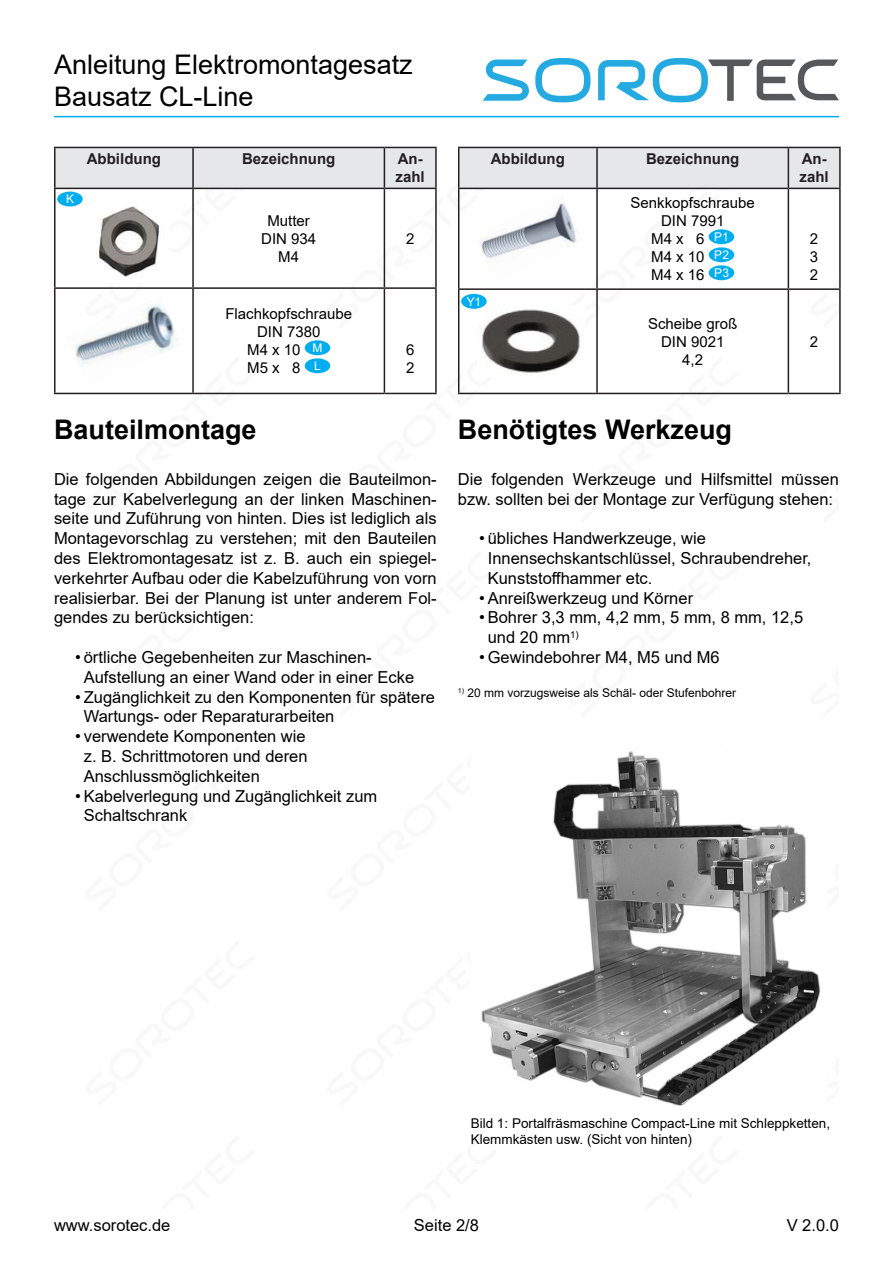
<style>
.page{position:relative;width:893px;height:1263px;background:#fff}
.page>*{position:absolute;margin:0;border:0;box-sizing:border-box;transform-origin:0 0}
.t1{font:27px/32.4px "Arial";color:#000}
.Überschrift_1{font:700 27px "Arial";color:#000}
.Text{font:16.5px/19.8px "Arial";color:#000}
.Tabellentext{font:15px/18px "Arial";color:#000;text-align:center}
.Tabellenkopf_Schwarz{font:700 15px/18px "Arial";color:#231f20}
.Bildtext{font:13.5px/16.2px "Arial";color:#000}
.Fußnote{font:12px "Arial";color:#000}
.Kreisnummer{font:12px "Arial";letter-spacing:.005em;color:#fff}
</style>
<div class="page">
<img style="left:54px;top:183px;width:785px;height:212px">
<svg style="left:598px;top:58px;width:241px;height:44px"></svg>
<svg style="left:483px;top:58px;width:108px;height:44px"></svg>
<hr style="left:54px;top:116px;width:785px;height:1px;background:#00aeef">
<div style="left:56px;top:148px;width:379px;height:40px;background:#e6e7e9"></div>
<hr style="left:54px;top:147px;width:139px;height:1px;background:#231f20">
<hr style="left:54px;top:148px;width:2px;height:40px;background:#231f20">
<hr style="left:193px;top:147px;width:191px;height:1px;background:#231f20">
<hr style="left:192px;top:148px;width:2px;height:40px;background:#231f20">
<hr style="left:384px;top:147px;width:53px;height:1px;background:#231f20">
<hr style="left:384px;top:148px;width:1px;height:40px;background:#231f20">
<hr style="left:435px;top:148px;width:2px;height:40px;background:#231f20">
<hr style="left:54px;top:188px;width:139px;height:1px;background:#231f20">
<hr style="left:54px;top:189px;width:2px;height:98px;background:#231f20">
<hr style="left:193px;top:188px;width:191px;height:1px;background:#231f20">
<hr style="left:192px;top:189px;width:2px;height:98px;background:#231f20">
<hr style="left:384px;top:188px;width:53px;height:1px;background:#231f20">
<hr style="left:384px;top:189px;width:1px;height:98px;background:#231f20">
<hr style="left:435px;top:189px;width:2px;height:98px;background:#231f20">
<hr style="left:54px;top:287px;width:139px;height:2px;background:#231f20">
<hr style="left:54px;top:289px;width:2px;height:104px;background:#231f20">
<hr style="left:193px;top:287px;width:191px;height:2px;background:#231f20">
<hr style="left:192px;top:289px;width:2px;height:104px;background:#231f20">
<hr style="left:384px;top:287px;width:53px;height:2px;background:#231f20">
<hr style="left:384px;top:289px;width:1px;height:104px;background:#231f20">
<hr style="left:435px;top:289px;width:2px;height:104px;background:#231f20">
<hr style="left:54px;top:393px;width:139px;height:1px;background:#231f20">
<hr style="left:193px;top:393px;width:191px;height:1px;background:#231f20">
<hr style="left:384px;top:393px;width:53px;height:1px;background:#231f20">
<img style="left:84px;top:195px;width:86px;height:88px">
<img style="left:66px;top:296px;width:116px;height:89px">
<div style="left:305px;top:340px;width:25px;height:15px;background:#00aeef;border-radius:50%"></div>
<div style="left:305px;top:358px;width:25px;height:15px;background:#00aeef;border-radius:50%"></div>
<div style="left:57px;top:192px;width:26px;height:14px;background:#00aeef;border-radius:50%"></div>
<div style="left:459px;top:148px;width:380px;height:40px;background:#e6e7e9"></div>
<hr style="left:458px;top:147px;width:139px;height:1px;background:#231f20">
<hr style="left:458px;top:148px;width:1px;height:40px;background:#231f20">
<hr style="left:597px;top:147px;width:191px;height:1px;background:#231f20">
<hr style="left:596px;top:148px;width:2px;height:40px;background:#231f20">
<hr style="left:788px;top:147px;width:53px;height:1px;background:#231f20">
<hr style="left:788px;top:148px;width:1px;height:40px;background:#231f20">
<hr style="left:839px;top:148px;width:2px;height:40px;background:#231f20">
<hr style="left:458px;top:188px;width:139px;height:1px;background:#231f20">
<hr style="left:458px;top:189px;width:1px;height:99px;background:#231f20">
<hr style="left:597px;top:188px;width:191px;height:1px;background:#231f20">
<hr style="left:596px;top:189px;width:2px;height:99px;background:#231f20">
<hr style="left:788px;top:188px;width:53px;height:1px;background:#231f20">
<hr style="left:788px;top:189px;width:1px;height:99px;background:#231f20">
<hr style="left:839px;top:189px;width:2px;height:99px;background:#231f20">
<hr style="left:458px;top:288px;width:139px;height:2px;background:#231f20">
<hr style="left:458px;top:290px;width:1px;height:103px;background:#231f20">
<hr style="left:597px;top:288px;width:191px;height:2px;background:#231f20">
<hr style="left:596px;top:290px;width:2px;height:103px;background:#231f20">
<hr style="left:788px;top:288px;width:53px;height:2px;background:#231f20">
<hr style="left:788px;top:290px;width:1px;height:103px;background:#231f20">
<hr style="left:839px;top:290px;width:2px;height:103px;background:#231f20">
<hr style="left:458px;top:393px;width:139px;height:1px;background:#231f20">
<hr style="left:597px;top:393px;width:191px;height:1px;background:#231f20">
<hr style="left:788px;top:393px;width:53px;height:1px;background:#231f20">
<img style="left:472px;top:196px;width:111px;height:86px">
<div style="left:709px;top:229px;width:25px;height:15px;background:#00aeef;border-radius:50%"></div>
<div style="left:709px;top:247px;width:25px;height:15px;background:#00aeef;border-radius:50%"></div>
<div style="left:709px;top:265px;width:25px;height:15px;background:#00aeef;border-radius:50%"></div>
<img style="left:478px;top:305px;width:106px;height:71px">
<div style="left:461px;top:294px;width:26px;height:15px;background:#00aeef;border-radius:50%"></div>
<img style="left:481px;top:751px;width:340px;height:355px">
<h1 class="t1" style="left:54px;top:48px;width:360px">Anleitung Elektromontagesatz<br>Bausatz CL-Line</h1>
<p class="Kreisnummer" style="left:66px;top:191px;width:10px">K</p>
<p class="Tabellenkopf_Schwarz" style="left:87px;top:150px;width:76px">Abbildung</p>
<p class="Tabellenkopf_Schwarz" style="left:242px;top:150px;width:95px">Bezeichnung</p>
<p class="Tabellenkopf_Schwarz" style="left:396px;top:150px;width:31px">An&shy;zahl</p>
<p class="Tabellentext" style="left:261px;top:211px;width:57px">Mutter<br>DIN 934<br>M4</p>
<p class="Tabellentext" style="left:406px;top:229px;width:10px">2</p>
<p class="Tabellentext" style="left:225px;top:305px;width:128px">Flachkopfschraube</p>
<p class="Tabellentext" style="left:257px;top:323px;width:65px">DIN 7380</p>
<p class="Tabellentext" style="left:247px;top:341px;width:55px">M4 x 10</p>
<p class="Kreisnummer" style="left:313px;top:340px;width:11px">M</p>
<p class="Tabellentext" style="left:247px;top:359px;width:55px">M5 x 8</p>
<p class="Kreisnummer" style="left:314px;top:358px;width:8px">L</p>
<p class="Tabellentext" style="left:406px;top:341px;width:10px">6</p>
<p class="Tabellentext" style="left:406px;top:359px;width:10px">2</p>
<p class="Überschrift_1" style="left:54px;top:411px;width:204px">Bauteilmontage</p>
<p class="Text" style="left:54px;top:469px;width:384px;text-align:justify">Die folgenden Abbildungen zeigen die Bauteilmon&shy;tage zur Kabelverlegung an der linken Maschinen&shy;seite und Zuführung von hinten. Dies ist lediglich als Montagevorschlag zu verstehen; mit den Bauteilen des Elektromontagesatz ist z. B. auch ein spiegel&shy;verkehrter Aufbau oder die Kabelzuführung von vorn realisierbar. Bei der Planung ist unter anderem Fol&shy;gendes zu berücksichtigen:</p>
<p class="Text" style="left:84px;top:647px;width:332px;text-indent:-9px">• örtliche Gegebenheiten zur Maschinen-<br>Aufstellung an einer Wand oder in einer Ecke</p>
<p class="Text" style="left:84px;top:687px;width:353px;text-indent:-9px">• Zugänglichkeit zu den Komponenten für spätere<br>Wartungs- oder Reparaturarbeiten</p>
<p class="Text" style="left:84px;top:726px;width:225px;text-align:justify;text-indent:-9px">• verwendete Komponenten wie z. B. Schrittmotoren und deren Anschlussmöglichkeiten</p>
<p class="Text" style="left:84px;top:786px;width:295px;text-indent:-9px">• Kabelverlegung und Zugänglichkeit zum<br>Schaltschrank</p>
<p class="Kreisnummer" style="left:467px;top:293px;width:16px">Y1</p>
<p class="Tabellenkopf_Schwarz" style="left:491px;top:150px;width:76px">Abbildung</p>
<p class="Tabellenkopf_Schwarz" style="left:646px;top:150px;width:95px">Bezeichnung</p>
<p class="Tabellenkopf_Schwarz" style="left:800px;top:150px;width:31px">An&shy;zahl</p>
<p class="Tabellentext" style="left:631px;top:194px;width:126px">Senkkopfschraube</p>
<p class="Tabellentext" style="left:661px;top:212px;width:65px">DIN 7991</p>
<p class="Tabellentext" style="left:651px;top:230px;width:55px">M4 x 6</p>
<p class="Kreisnummer" style="left:714px;top:229px;width:16px">P1</p>
<p class="Tabellentext" style="left:651px;top:248px;width:55px">M4 x 10</p>
<p class="Kreisnummer" style="left:714px;top:247px;width:16px">P2</p>
<p class="Tabellentext" style="left:651px;top:266px;width:55px">M4 x 16</p>
<p class="Kreisnummer" style="left:714px;top:265px;width:16px">P3</p>
<p class="Tabellentext" style="left:810px;top:230px;width:10px">2</p>
<p class="Tabellentext" style="left:810px;top:248px;width:10px">3</p>
<p class="Tabellentext" style="left:810px;top:266px;width:10px">2</p>
<p class="Tabellentext" style="left:648px;top:314px;width:91px">Scheibe groß<br>DIN 9021<br>4,2</p>
<p class="Tabellentext" style="left:810px;top:332px;width:10px">2</p>
<p class="Überschrift_1" style="left:458px;top:411px;width:276px">Benötigtes Werkzeug</p>
<p class="Text" style="left:458px;top:469px;width:382px">Die folgenden Werkzeuge und Hilfsmittel müssen bzw. sollten bei der Montage zur Verfügung stehen:</p>
<p class="Text" style="left:488px;top:528px;width:325px;text-indent:-9px">• übliches Handwerkzeuge, wie<br>Innensechskantschlüssel, Schraubendreher,<br>Kunststoffhammer etc.</p>
<p class="Text" style="left:479px;top:588px;width:215px">• Anreißwerkzeug und Körner</p>
<p class="Text" style="left:488px;top:607px;width:317px;text-indent:-9px">• Bohrer 3,3 mm, 4,2 mm, 5 mm, 8 mm, 12,5 und 20 mm<sup>1)</sup></p>
<p class="Text" style="left:479px;top:647px;width:242px">• Gewindebohrer M4, M5 und M6</p>
<p class="Fußnote" style="left:458px;top:685px;width:280px"><sup>1)</sup> 20 mm vorzugsweise als Schäl- oder Stufenbohrer</p>
<p class="Bildtext" style="left:471px;top:1114px;width:361px">Bild 1: Portalfräsmaschine Compact-Line mit Schleppketten,<br>Klemmkästen usw. (Sicht von hinten)</p>
<p class="Text" style="left:414px;top:1215px;width:67px">Seite 2/8</p>
<p class="Text" style="left:54px;top:1215px;width:118px">www.sorotec.de</p>
<p class="Text" style="left:787px;top:1215px;width:54px">V 2.0.0</p>
</div>
